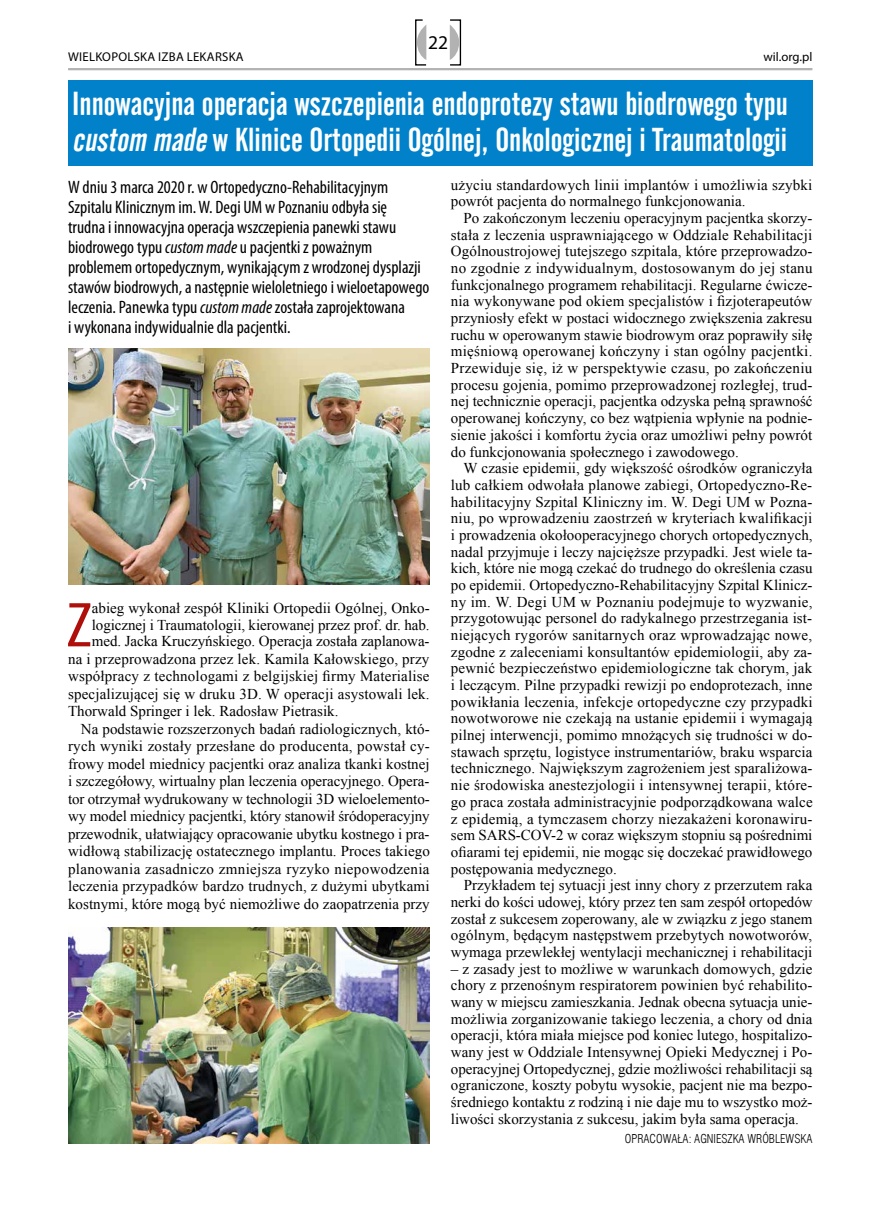
<style>
.page{position:relative;width:872px;height:1212px;background:#fff}
.page>*{position:absolute;margin:0;border:0;box-sizing:border-box;transform-origin:0 0}
.t1{font:condensed 63.9px "Myriad Pro";color:#ae0f0a;scale:1.1 1}
.t2{font:33px/36px "Alternate Gothic No 2 EU Normal";color:#fff}
.t3{font:19.5px "Myriad Pro";color:#000}
.t4{font:condensed 18px/20.1px "Myriad Pro";color:#000}
.t5{font:15px/16.6px "Times New Roman";color:#000;text-align:justify}
.t6{font:15px "Times New Roman";letter-spacing:.02em;color:#000}
.t7{font:15px "Times New Roman";letter-spacing:.025em;color:#000}
.t8{font:12.75px "Myriad Pro";letter-spacing:.02em;color:#000}
.t9{font:12px "Swis 721 Lt Cn EU";color:#000}
.s1{font-style:italic}
</style>
<div class="page">
<hr style="left:68px;top:68px;width:744px;height:2px;background:#b3b2b2">
<svg style="left:415px;top:19px;width:46px;height:47px"></svg>
<img style="left:68px;top:349px;width:361px;height:236px">
<img style="left:68px;top:928px;width:361px;height:215px">
<div style="left:68px;top:81px;width:744px;height:85px;background:#0081c9"></div>
<h3 class="t3" style="left:428px;top:31px;width:22px">22</h3>
<p class="t8" style="left:68px;top:48px;width:177px">WIELKOPOLSKA IZBA LEKARSKA</p>
<p class="t8" style="left:763px;top:48px;width:50px">wil.org.pl</p>
<h2 class="t2" style="left:72px;top:86px;width:717px">Innowacyjna operacja wszczepienia endoprotezy stawu biodrowego typu <span class="s1">custom made</span>w Klinice Ortopedii Ogólnej, Onkologicznej i Traumatologii</h2>
<p class="t4" style="left:68px;top:176px;width:363px">W dniu 3 marca 2020 r. w Ortopedyczno-Rehabilitacyjnym Szpitalu Klinicznym im. W. Degi UM w Poznaniu odbyła się<br>trudna i innowacyjna operacja wszczepienia panewki stawu biodrowego typu <span class="s1">custom made</span> u pacjentki z poważnym problemem ortopedycznym, wynikającym z wrodzonej dysplazji stawów biodrowych, a następnie wieloletniego i wieloetapowego leczenia. Panewka typu <span class="s1">custom made</span> została zaprojektowana<br>i wykonana indywidualnie dla pacjentki.</p>
<p class="t5" style="left:451px;top:176px;width:363px">użyciu standardowych linii implantów i umożliwia szybki powrót pacjenta do normalnego funkcjonowania.</p>
<p class="t5" style="left:451px;top:209px;width:363px;text-indent:13px">Po zakończonym leczeniu operacyjnym pacjentka skorzy&shy;stała z leczenia usprawniającego w Oddziale Rehabilitacji Ogólnoustrojowej tutejszego szpitala, które przeprowadzo&shy;no zgodnie z indywidualnym, dostosowanym do jej stanu funkcjonalnego programem rehabilitacji. Regularne ćwicze&shy;nia wykonywane pod okiem specjalistów i fizjoterapeutów przyniosły efekt w postaci widocznego zwiększenia zakresu ruchu w operowanym stawie biodrowym oraz poprawiły siłę mięśniową operowanej kończyny i stan ogólny pacjentki.<br>Przewiduje się, iż w perspektywie czasu, po zakończeniu procesu gojenia, pomimo przeprowadzonej rozległej, trud&shy;nej technicznie operacji, pacjentka odzyska pełną sprawność operowanej kończyny, co bez wątpienia wpłynie na podnie&shy;sienie jakości i komfortu życia oraz umożliwi pełny powrót do funkcjonowania społecznego i zawodowego.</p>
<p class="t5" style="left:451px;top:460px;width:363px;text-indent:13px">W czasie epidemii, gdy większość ośrodków ograniczyła lub całkiem odwołała planowe zabiegi, Ortopedyczno-Re&shy;habilitacyjny Szpital Kliniczny im. W. Degi UM w Pozna&shy;niu, po wprowadzeniu zaostrzeń w kryteriach kwalifikacji i prowadzenia okołooperacyjnego chorych ortopedycznych, nadal przyjmuje i leczy najcięższe przypadki. Jest wiele ta&shy;kich, które nie mogą czekać do trudnego do określenia czasu po epidemii. Ortopedyczno-Rehabilitacyjny Szpital Klinicz&shy;ny im. W. Degi UM w Poznaniu podejmuje to wyzwanie, przygotowując personel do radykalnego przestrzegania ist&shy;niejących rygorów sanitarnych oraz wprowadzając nowe, zgodne z zaleceniami konsultantów epidemiologii, aby za&shy;pewnić bezpieczeństwo epidemiologiczne tak chorym, jak i leczącym. Pilne przypadki rewizji po endoprotezach, inne powikłania leczenia, infekcje ortopedyczne czy przypadki nowotworowe nie czekają na ustanie epidemii i wymagają pilnej interwencji, pomimo mnożących się trudności w do&shy;stawach sprzętu, logistyce instrumentariów, braku wsparcia technicznego. Największym zagrożeniem jest sparaliżowa&shy;nie środowiska anestezjologii i intensywnej terapii, które&shy;go praca została administracyjnie podporządkowana walce z epidemią, a tymczasem chorzy niezakażeni koronawiru&shy;sem SARS-COV-2 w coraz większym stopniu są pośrednimi ofiarami tej epidemii, nie mogąc się doczekać prawidłowego postępowania medycznego.</p>
<p class="t5" style="left:451px;top:877px;width:363px;text-indent:13px">Przykładem tej sytuacji jest inny chory z przerzutem raka nerki do kości udowej, który przez ten sam zespół ortopedów został z sukcesem zoperowany, ale w związku z jego stanem ogólnym, będącym następstwem przebytych nowotworów, wymaga przewlekłej wentylacji mechanicznej i rehabilitacji</p>
<p class="t5" style="left:451px;top:960px;width:363px">– z zasady jest to możliwe w warunkach domowych, gdzie chory z przenośnym respiratorem powinien być rehabilito&shy;wany w miejscu zamieszkania. Jednak obecna sytuacja unie&shy;możliwia zorganizowanie takiego leczenia, a chory od dnia operacji, która miała miejsce pod koniec lutego, hospitalizo&shy;wany jest w Oddziale Intensywnej Opieki Medycznej i Po&shy;operacyjnej Ortopedycznej, gdzie możliwości rehabilitacji są ograniczone, koszty pobytu wysokie, pacjent nie ma bezpo&shy;średniego kontaktu z rodziną i nie daje mu to wszystko moż&shy;liwości skorzystania z sukcesu, jakim była sama operacja.</p>
<p class="t9" style="left:625px;top:1132px;width:189px">OPRACOWAŁA: AGNIESZKA WRÓBLEWSKA</p>
<h1 class="t1" style="left:67px;top:587px;width:24px">Z</h1>
<p class="t5" style="left:92px;top:600px;width:339px">abieg wykonał zespół Kliniki Ortopedii Ogólnej, Onko-</p>
<p class="t5" style="left:92px;top:616px;width:339px">logicznej i Traumatologii, kierowanej przez prof. dr. hab.</p>
<p class="t5" style="left:92px;top:633px;width:339px">med. Jacka Kruczyńskiego. Operacja została zaplanowa-</p>
<p class="t5" style="left:68px;top:650px;width:363px">na i przeprowadzona przez lek. Kamila Kałowskiego, przy</p>
<p class="t5" style="left:68px;top:668px;width:363px">współpracy z technologami z belgijskiej firmy Materialise</p>
<p class="t5" style="left:68px;top:685px;width:363px">specjalizującej się w druku 3D. W operacji asystowali lek.</p>
<p class="t5" style="left:68px;top:703px;width:272px">Thorwald Springer i lek. Radosław Pietrasik.</p>
<p class="t5" style="left:81px;top:720px;width:350px">Na podstawie rozszerzonych badań radiologicznych, któ-</p>
<p class="t6" style="left:68px;top:736px;width:363px">rych wyniki zostały przesłane do producenta, powstał cy-</p>
<p class="t5" style="left:68px;top:755px;width:363px">frowy model miednicy pacjentki oraz analiza tkanki kostnej</p>
<p class="t5" style="left:68px;top:773px;width:363px">i szczegółowy, wirtualny plan leczenia operacyjnego. Opera-</p>
<p class="t5" style="left:68px;top:790px;width:363px">tor otrzymał wydrukowany w technologii 3D wieloelemento-</p>
<p class="t5" style="left:68px;top:808px;width:363px">wy model miednicy pacjentki, który stanowił śródoperacyjny</p>
<p class="t5" style="left:68px;top:825px;width:363px">przewodnik, ułatwiający opracowanie ubytku kostnego i pra-</p>
<p class="t5" style="left:68px;top:843px;width:363px">widłową stabilizację ostatecznego implantu. Proces takiego</p>
<p class="t7" style="left:68px;top:859px;width:363px">planowania zasadniczo zmniejsza ryzyko niepowodzenia</p>
<p class="t5" style="left:68px;top:878px;width:363px">leczenia przypadków bardzo trudnych, z dużymi ubytkami</p>
<p class="t5" style="left:68px;top:895px;width:363px">kostnymi, które mogą być niemożliwe do zaopatrzenia przy</p>
</div>
